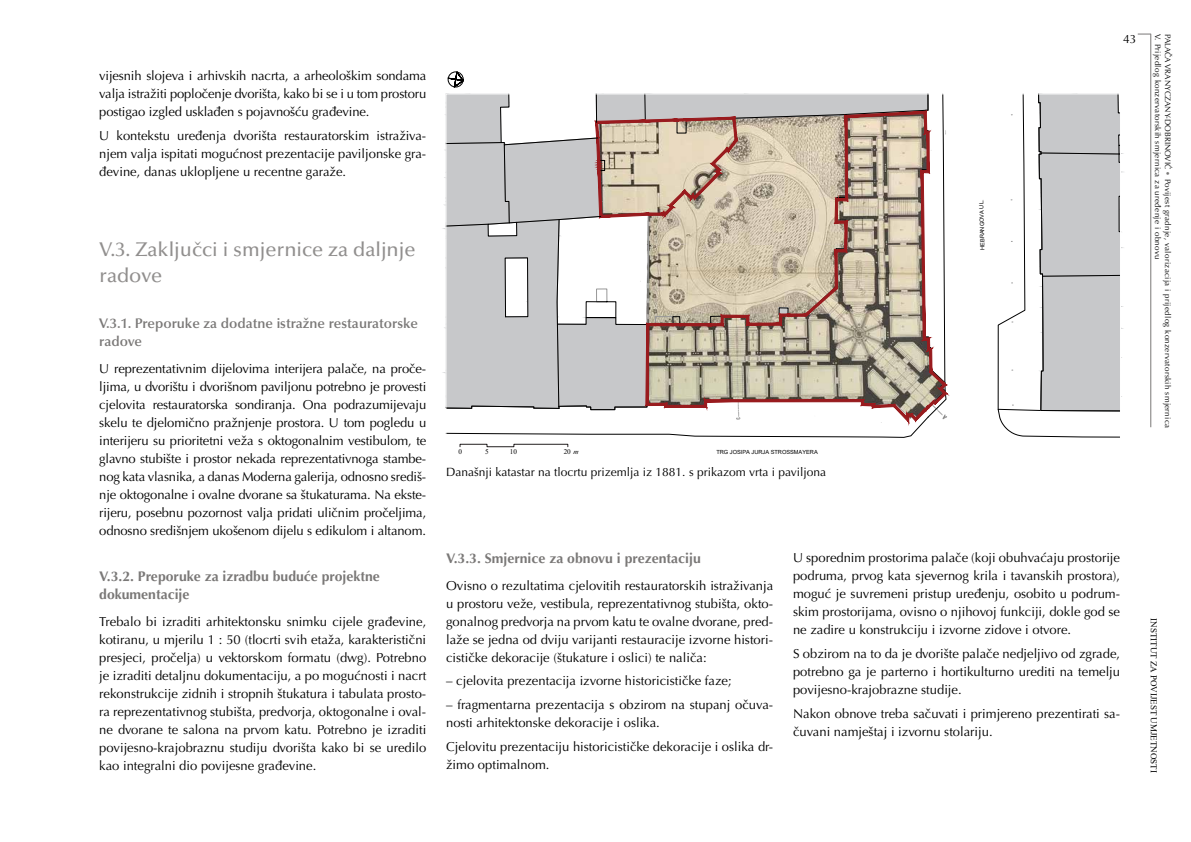
<style>
.page{position:relative;width:1191px;height:842px;background:#fff}
.page>*{position:absolute;margin:0;border:0;box-sizing:border-box;transform-origin:0 0}
.t1{font:500 20px/26px "Optima LT Pro";color:#918f8e}
.t2{font:700 14px/18px "Optima LT Pro";color:#7a7877}
.t3{font:600 14px/18px "Optima LT Pro";color:#7a7877}
.t4{font:13px/18px "Optima LT Pro";color:#000;text-align:justify}
.t5{font:12px "Optima LT Pro";color:#000}
.t6{font:9px "Times New Roman";color:#000}
.t7{font:8px/9.8px "Optima LT Pro";letter-spacing:.04em;color:#000}
.t8{font:7.2px "Times New Roman";color:#000}
.t9{font:5.6px "Arial";letter-spacing:-.005em;color:#000}
.s1{font-style:italic;font-size:7px}
.s2{color:#7a7877}
</style>
<div class="page">
<hr style="left:1150px;top:34px;width:1px;height:393px;background:#7a7877">
<svg style="left:1137px;top:34px;width:13px;height:1px"></svg>
<svg style="left:998px;top:261px;width:120px;height:176px"></svg>
<svg style="left:998px;top:96px;width:27px;height:313px"></svg>
<svg style="left:1038px;top:93px;width:81px;height:318px;background:#c4c5c7"></svg>
<svg style="left:445px;top:93px;width:502px;height:345px"></svg>
<svg style="left:448px;top:71px;width:16px;height:16px"></svg>
<svg style="left:460px;top:444px;width:108px;height:3px"></svg>
<p class="t4" style="left:99px;top:67px;width:328px">vijesnih slojeva i arhivskih nacrta, a arheološkim sondama valja istražiti popločenje dvorišta, kako bi se i u tom prostoru postigao izgled usklađen s pojavnošću građevine.</p>
<p class="t4" style="left:99px;top:127px;width:328px">U kontekstu uređenja dvorišta restauratorskim istraživa&shy;njem valja ispitati mogućnost prezentacije paviljonske gra&shy;đevine, danas uklopljene u recentne garaže.</p>
<h1 class="t1" style="left:99px;top:236px;width:318px">V.3. Zaključci i smjernice za daljnje radove</h1>
<p class="t3" style="left:99px;top:314px;width:320px">V.3.1. Preporuke za dodatne istražne restauratorske radove</p>
<p class="t4" style="left:99px;top:359px;width:328px">U reprezentativnim dijelovima interijera palače, na proče&shy;ljima, u dvorištu i dvorišnom paviljonu potrebno je provesti cjelovita restauratorska sondiranja. Ona podrazumijevaju skelu te djelomično pražnjenje prostora. U tom pogledu u interijeru su prioritetni veža s oktogonalnim vestibulom, te glavno stubište i prostor nekada reprezentativnoga stambe&shy;nog kata vlasnika, a danas Moderna galerija, odnosno središ&shy;nje oktogonalne i ovalne dvorane sa štukaturama. Na ekste&shy;rijeru, posebnu pozornost valja pridati uličnim pročeljima, odnosno središnjem ukošenom dijelu s edikulom i altanom.</p>
<p class="t2" style="left:99px;top:567px;width:282px">V.3.2. Preporuke za izradbu buduće projektne dokumentacije</p>
<p class="t4" style="left:99px;top:612px;width:328px">Trebalo bi izraditi arhitektonsku snimku cijele građevine, kotiranu, u mjerilu 1 : 50 (tlocrti svih etaža, karakteristični presjeci, pročelja) u vektorskom formatu (dwg). Potrebno je izraditi detaljnu dokumentaciju, a po mogućnosti i nacrt rekonstrukcije zidnih i stropnih štukatura i tabulata prosto&shy;ra reprezentativnog stubišta, predvorja, oktogonalne i oval&shy;ne dvorane te salona na prvom katu. Potrebno je izraditi povijesno-krajobraznu studiju dvorišta kako bi se uredilo kao integralni dio povijesne građevine.</p>
<p class="t8" style="left:458px;top:446px;width:5px">0</p>
<p class="t8" style="left:510px;top:446px;width:9px">10</p>
<p class="t8" style="left:564px;top:446px;width:18px">20 <span class="s1">m</span></p>
<p class="t8" style="left:485px;top:446px;width:5px">5</p>
<p class="t9" style="left:716px;top:448px;width:103px">TRG JOSIPA JURJA STROSSMAYERA</p>
<p class="t5" style="left:446px;top:464px;width:381px">Današnji katastar na tlocrtu prizemlja iz 1881. s prikazom vrta i paviljona</p>
<p class="t9" style="left:978px;top:250px;width:52px;rotate:-91deg">HEBRANGOVA UL.</p>
<p class="t5" style="left:1123px;top:31px;width:15px">43</p>
<p class="t7" style="left:1172px;top:34px;width:396px;rotate:90deg">PALAČA VRANYCZANY-DOBRINOVIĆ <span class="s2">•</span> Povijest gradnje, valorizacija i prijedlog konzervatorskih smjernica<br>V. Prijedlog konzervatorskih smjernica za uređenje i obnovu</p>
<p class="t2" style="left:446px;top:549px;width:256px">V.3.3. Smjernice za obnovu i prezentaciju</p>
<p class="t4" style="left:446px;top:576px;width:328px">Ovisno o rezultatima cjelovitih restauratorskih istraživanja u prostoru veže, vestibula, reprezentativnog stubišta, okto&shy;gonalnog predvorja na prvom katu te ovalne dvorane, pred&shy;laže se jedna od dviju varijanti restauracije izvorne histori&shy;cističke dekoracije (štukature i oslici) te naliča:</p>
<p class="t4" style="left:446px;top:672px;width:287px">– cjelovita prezentacija izvorne historicističke faze;</p>
<p class="t4" style="left:446px;top:696px;width:328px">– fragmentarna prezentacija s obzirom na stupanj očuva&shy;nosti arhitektonske dekoracije i oslika.</p>
<p class="t4" style="left:446px;top:737px;width:328px">Cjelovitu prezentaciju historicističke dekoracije i oslika dr&shy;žimo optimalnom.</p>
<p class="t4" style="left:793px;top:549px;width:328px">U sporednim prostorima palače (koji obuhvaćaju prostorije podruma, prvog kata sjevernog krila i tavanskih prostora), moguć je suvremeni pristup uređenju, osobito u podrum&shy;skim prostorijama, ovisno o njihovoj funkciji, dokle god se ne zadire u konstrukciju i izvorne zidove i otvore.</p>
<p class="t4" style="left:793px;top:645px;width:328px">S obzirom na to da je dvorište palače nedjeljivo od zgrade, potrebno ga je parterno i hortikulturno urediti na temelju povijesno-krajobrazne studije.</p>
<p class="t4" style="left:793px;top:704px;width:328px">Nakon obnove treba sačuvati i primjereno prezentirati sa&shy;čuvani namještaj i izvornu stolariju.</p>
<p class="t6" style="left:1160px;top:618px;width:156px;rotate:90deg">INSTITUT ZA POVIJEST UMJETNOSTI</p>
</div>
